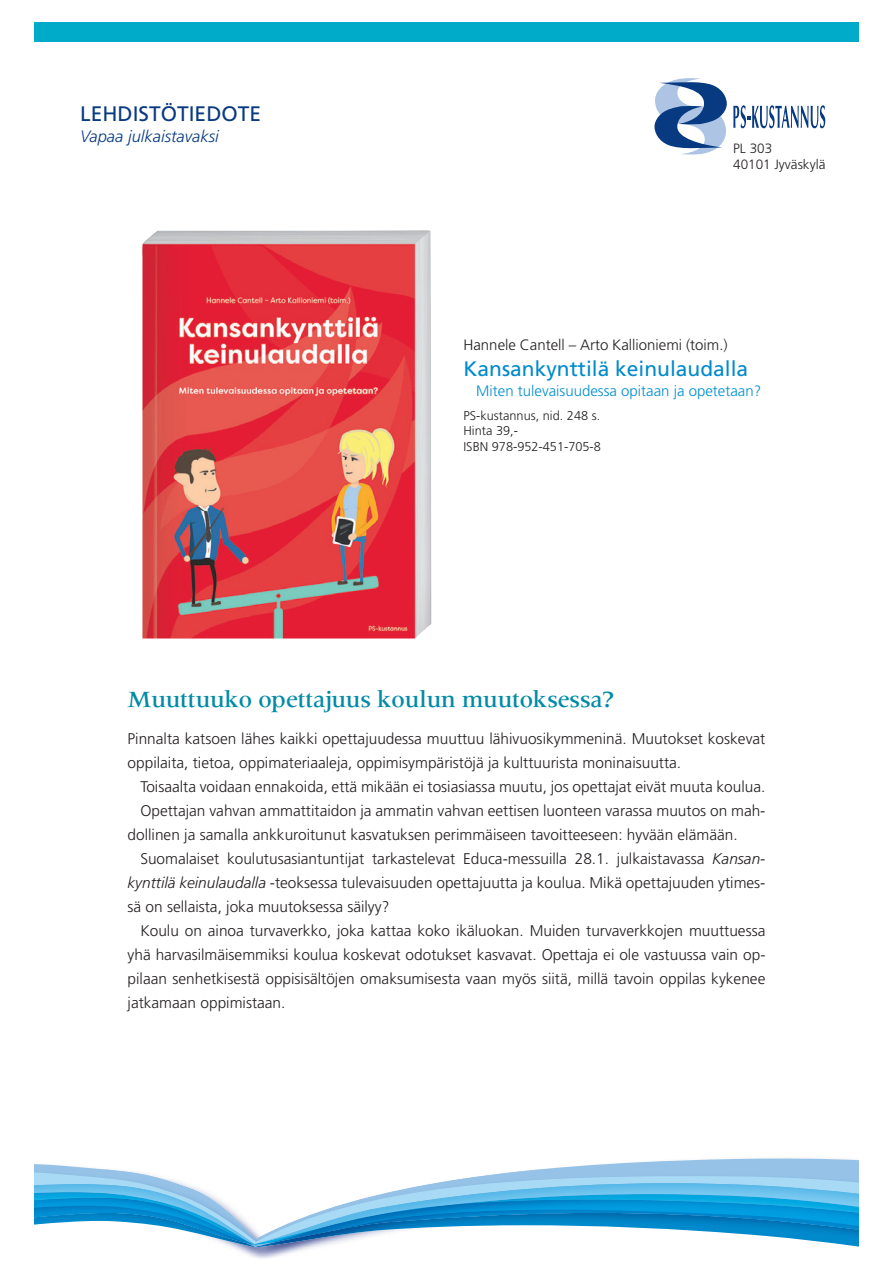
<style>
.page{position:relative;width:893px;height:1263px;background:#fff}
.page>*{position:absolute;margin:0;border:0;box-sizing:border-box;transform-origin:0 0}
.t1{font:500 24px "Meridien LT Std";letter-spacing:-.01em;color:#008ba7}
.t2{font:21px "Frutiger";color:#008acc}
.t3{font:21px "Frutiger";color:#083a82}
.t4{font:italic 300 16.5px "Frutiger";color:#083a82}
.t5{font:300 15.45px/24px "Frutiger";color:#231f20}
.t6{font:300 15px "Frutiger";color:#008fd0}
.t7{font:300 15px "Frutiger";color:#231f20}
.t8{font:300 13.5px/16.2px "Frutiger";color:#231f20}
.t9{font:300 12.75px/15.3px "Frutiger";color:#231f20}
.s1{font-style:italic}
</style>
<div class="page">
<div style="left:34px;top:22px;width:825px;height:19px;background:#00aac9"></div>
<svg style="left:34px;top:1158px;width:825px;height:14px"></svg>
<img style="left:109px;top:1170px;width:427px;height:1px">
<img style="left:121px;top:1171px;width:402px;height:1px">
<img style="left:232px;top:1247px;width:81px;height:11px">
<img style="left:226px;top:1244px;width:633px;height:3px">
<img style="left:246px;top:1244px;width:34px;height:3px">
<svg style="left:34px;top:1172px;width:825px;height:11px"></svg>
<img style="left:252px;top:1245px;width:18px;height:1px">
<img style="left:247px;top:1244px;width:201px;height:1px">
<img style="left:34px;top:1183px;width:825px;height:61px">
<svg style="left:733px;top:105px;width:92px;height:23px"></svg>
<svg style="left:654px;top:78px;width:73px;height:77px"></svg>
<img style="left:142px;top:230px;width:289px;height:408px">
<h2 class="t3" style="left:80px;top:102px;width:182px">LEHDISTÖTIEDOTE</h2>
<p class="t4" style="left:80px;top:127px;width:140px">Vapaa julkaistavaksi</p>
<p class="t8" style="left:733px;top:140px;width:94px">PL 303<br>40101 Jyväskylä</p>
<p class="t7" style="left:463px;top:337px;width:266px">Hannele Cantell – Arto Kallioniemi (toim.)</p>
<h2 class="t2" style="left:463px;top:356px;width:286px">Kansankynttilä keinulaudalla</h2>
<p class="t6" style="left:476px;top:383px;width:287px">Miten tulevaisuudessa opitaan ja opetetaan?</p>
<p class="t9" style="left:463px;top:408px;width:139px">PS-kustannus, nid. 248 s.<br>Hinta 39,-<br>ISBN 978-952-451-705-8</p>
<h1 class="t1" style="left:128px;top:686px;width:488px">Muuttuuko opettajuus koulun muutoksessa?</h1>
<p class="t5" style="left:128px;top:726px;width:639px">Pinnalta katsoen lähes kaikki opettajuudessa muuttuu lähivuosikymmeninä. Muutokset koskevat oppilaita, tietoa, oppimateriaaleja, oppimisympäristöjä ja kulttuurista moninaisuutta.</p>
<p class="t5" style="left:140px;top:774px;width:627px">Toisaalta voidaan ennakoida, että mikään ei tosiasiassa muutu, jos opettajat eivät muuta koulua.</p>
<p class="t5" style="left:140px;top:798px;width:627px">Opettajan vahvan ammattitaidon ja ammatin vahvan eettisen luonteen varassa muutos on mah-</p>
<p class="t5" style="left:128px;top:822px;width:612px">dollinen ja samalla ankkuroitunut kasvatuksen perimmäiseen tavoitteeseen: hyvään elämään.</p>
<p class="t5" style="left:140px;top:846px;width:627px">Suomalaiset koulutusasiantuntijat tarkastelevat Educa-messuilla 28.1. julkaistavassa <span class="s1">Kansan-</span></p>
<p class="t5" style="left:128px;top:870px;width:639px"><span class="s1">kynttilä keinulaudalla</span> -teoksessa tulevaisuuden opettajuutta ja koulua. Mikä opettajuuden ytimes-</p>
<p class="t5" style="left:128px;top:894px;width:263px">sä on sellaista, joka muutoksessa säilyy?</p>
<p class="t5" style="left:140px;top:918px;width:627px">Koulu on ainoa turvaverkko, joka kattaa koko ikäluokan. Muiden turvaverkkojen muuttuessa</p>
<p class="t5" style="left:128px;top:942px;width:639px">yhä harvasilmäisemmiksi koulua koskevat odotukset kasvavat. Opettaja ei ole vastuussa vain op-</p>
<p class="t5" style="left:128px;top:966px;width:639px">pilaan senhetkisestä oppisisältöjen omaksumisesta vaan myös siitä, millä tavoin oppilas kykenee</p>
<p class="t5" style="left:128px;top:990px;width:159px">jatkamaan oppimistaan.</p>
</div>
